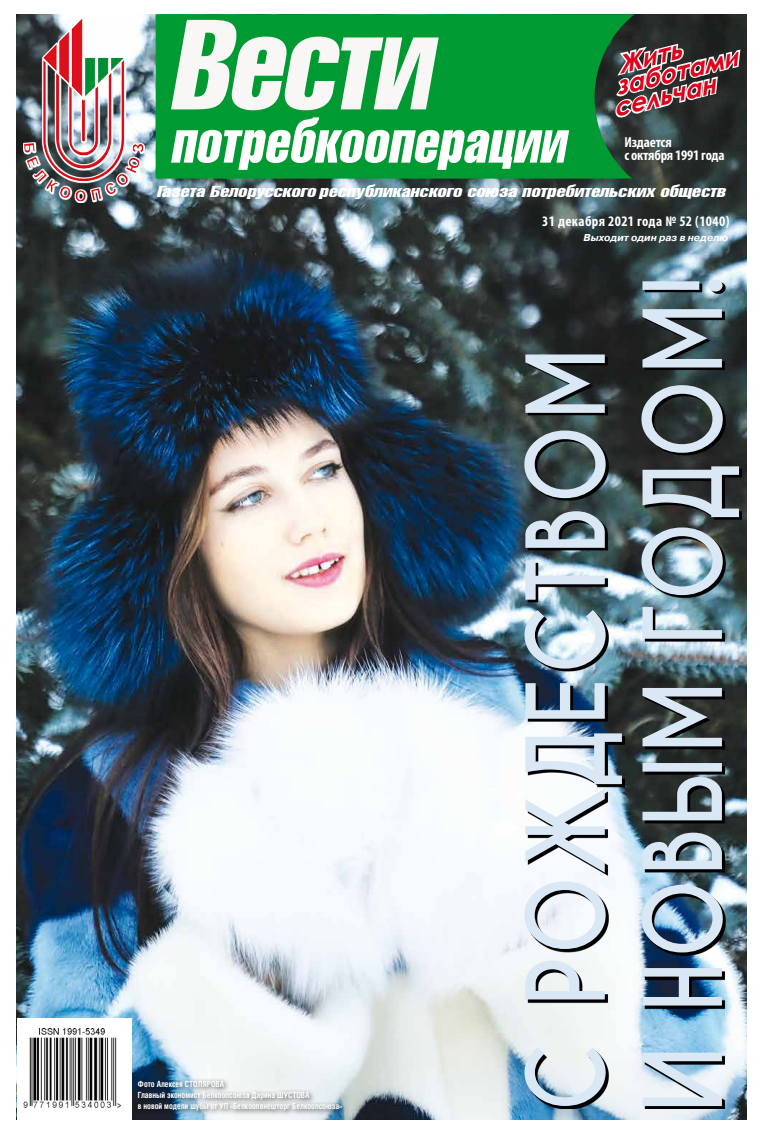
<style>
.page{position:relative;width:766px;height:1134px;background:#fff}
.page>*{position:absolute;margin:0;border:0;box-sizing:border-box;transform-origin:0 0}
.t1{font:italic 700 25.1px/20.7px "Century Gothic";color:#e2001a}
.t2{font:italic 15.7px "AG Letterica CO Mpr";letter-spacing:.005em;color:#fff;scale:1.34 1}
.t3{font:700 condensed 14.6px "Myriad Pro";letter-spacing:.025em;color:#fff}
.t4{font:700 condensed 14.6px/13px "Myriad Pro";color:#fff}
.t5{font:italic 700 10px "Pragmatica C";color:#fff}
.t6{font:700 8.5px/11px "Helios Cond";color:#fff;scale:.94 1}
</style>
<div class="page">
<img style="left:17px;top:14px;width:729px;height:1106px">
<div style="left:17px;top:1018px;width:114px;height:103px;background:#fff"></div>
<img style="left:23px;top:1028px;width:98px;height:80px">
<div style="left:135px;top:1077px;width:214px;height:40px;background:#000;opacity:.75"></div>
<svg style="left:643px;top:282px;width:98px;height:826px;background:#516065"></svg>
<img style="left:641px;top:280px;width:97px;height:826px">
<svg style="left:526px;top:357px;width:98px;height:751px"></svg>
<img style="left:524px;top:354px;width:97px;height:752px">
<svg style="left:156px;top:14px;width:478px;height:165px;background:#059133"></svg>
<svg style="left:171px;top:20px;width:267px;height:90px"></svg>
<svg style="left:171px;top:117px;width:398px;height:53px"></svg>
<img style="left:23px;top:17px;width:122px;height:186px">
<img style="left:72px;top:18px;width:11px;height:79px">
<svg style="left:612px;top:40px;width:129px;height:82px"></svg>
<h1 class="t1" style="left:600px;top:57px;width:134px;text-indent:15px;rotate:-14deg">Жить заботами сельчан</h1>
<h3 class="t4" style="left:624px;top:135px;width:102px">Издается<br>с октября 1991 года</h3>
<h2 class="t2" style="left:157px;top:183px;width:426px">Газета Белорусского республиканского союза потребительских обществ</h2>
<h3 class="t3" style="left:542px;top:212px;width:189px">31 декабря 2021 года № 52 (1040)</h3>
<p class="t5" style="left:583px;top:232px;width:146px">Выходит один раз в неделю</p>
<p class="t6" style="left:138px;top:1078px;width:219px">Фото Алексея СТОЛЯРОВА<br>Главный экономист Белкоопсоюза Дарина ШУСТОВА<br>в новой модели шубы от УП «Белкоопвнешторг Белкоопсоюза»</p>
</div>
